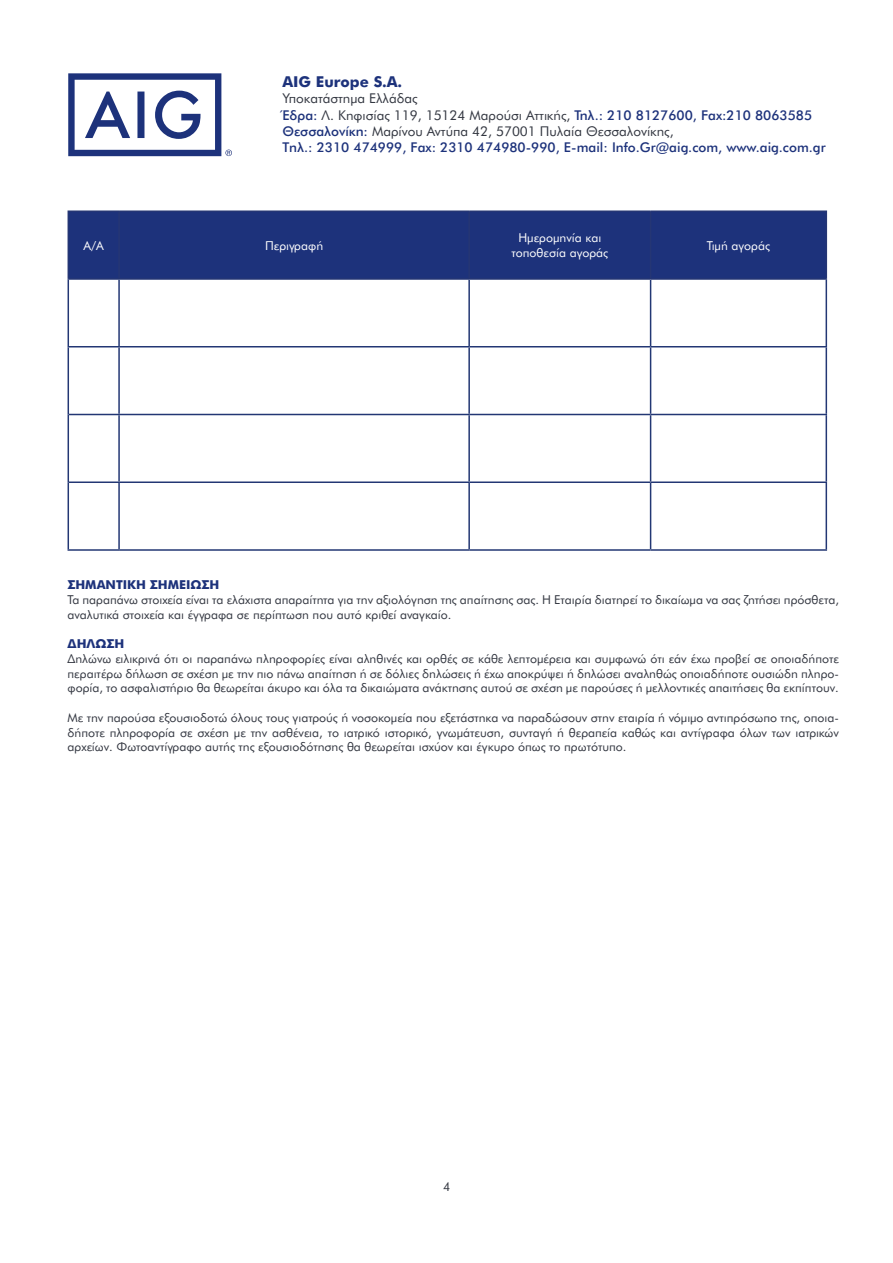
<style>
.page{position:relative;width:893px;height:1263px;background:#fff}
.page>*{position:absolute;margin:0;border:0;box-sizing:border-box;transform-origin:0 0}
.t1{font:700 15px "AIG Futura GR";color:#1d327b}
.t2{font:500 13.5px/16.2px "AIG Futura GR";color:#1d327b}
.t3{font:12.3px/14.7px "AIG Futura GR";color:#333741;text-align:justify}
.t4{font:12.3px/14.7px "AIG Futura GR";color:#fff;text-align:center}
.t5{font:700 12.3px "AIG Futura GR";color:#1d327b}
.s1{font-weight:400;color:#333741}
</style>
<div class="page">
<svg style="left:68px;top:73px;width:164px;height:83px"></svg>
<div style="left:69px;top:212px;width:757px;height:66px;background:#1d327b"></div>
<hr style="left:118px;top:280px;width:2px;height:66px;background:#233774">
<hr style="left:118px;top:347px;width:2px;height:67px;background:#233774">
<hr style="left:118px;top:415px;width:2px;height:66px;background:#233774">
<hr style="left:118px;top:483px;width:2px;height:66px;background:#233774">
<hr style="left:68px;top:347px;width:1px;height:67px;background:#233773">
<hr style="left:68px;top:414px;width:1px;height:68px;background:#233773">
<hr style="left:68px;top:482px;width:1px;height:67px;background:#233773">
<hr style="left:68px;top:280px;width:1px;height:66px;background:#233774">
<hr style="left:68px;top:346px;width:51px;height:1px;background:#233774">
<hr style="left:119px;top:346px;width:350px;height:1px;background:#233774">
<hr style="left:469px;top:346px;width:182px;height:1px;background:#233774">
<hr style="left:651px;top:346px;width:176px;height:1px;background:#233774">
<hr style="left:69px;top:414px;width:50px;height:1px;background:#233774">
<hr style="left:119px;top:414px;width:350px;height:1px;background:#233774">
<hr style="left:469px;top:414px;width:182px;height:1px;background:#233774">
<hr style="left:651px;top:414px;width:176px;height:1px;background:#233774">
<hr style="left:69px;top:481px;width:50px;height:2px;background:#233774">
<hr style="left:119px;top:481px;width:350px;height:2px;background:#233774">
<hr style="left:469px;top:481px;width:182px;height:2px;background:#233774">
<hr style="left:651px;top:481px;width:176px;height:2px;background:#233774">
<hr style="left:68px;top:549px;width:51px;height:2px;background:#233774">
<hr style="left:119px;top:549px;width:350px;height:2px;background:#233774">
<hr style="left:469px;top:549px;width:182px;height:2px;background:#233774">
<hr style="left:651px;top:549px;width:176px;height:2px;background:#233774">
<hr style="left:468px;top:280px;width:2px;height:66px;background:#233774">
<hr style="left:650px;top:280px;width:1px;height:66px;background:#233774">
<hr style="left:826px;top:280px;width:1px;height:66px;background:#233774">
<hr style="left:468px;top:347px;width:2px;height:67px;background:#233774">
<hr style="left:650px;top:347px;width:1px;height:67px;background:#233774">
<hr style="left:826px;top:347px;width:1px;height:67px;background:#233774">
<hr style="left:468px;top:415px;width:2px;height:66px;background:#233774">
<hr style="left:650px;top:415px;width:1px;height:66px;background:#233774">
<hr style="left:826px;top:415px;width:1px;height:66px;background:#233774">
<hr style="left:468px;top:483px;width:2px;height:66px;background:#233774">
<hr style="left:650px;top:483px;width:1px;height:66px;background:#233774">
<hr style="left:826px;top:483px;width:1px;height:66px;background:#233774">
<hr style="left:68px;top:210px;width:51px;height:2px;background:#253674">
<hr style="left:68px;top:212px;width:1px;height:66px;background:#253674">
<hr style="left:119px;top:210px;width:350px;height:2px;background:#253674">
<hr style="left:469px;top:210px;width:182px;height:2px;background:#253674">
<hr style="left:651px;top:210px;width:176px;height:2px;background:#253674">
<hr style="left:68px;top:278px;width:51px;height:2px;background:#253674">
<hr style="left:119px;top:278px;width:350px;height:2px;background:#253674">
<hr style="left:469px;top:278px;width:182px;height:2px;background:#253674">
<hr style="left:651px;top:278px;width:176px;height:2px;background:#253674">
<hr style="left:118px;top:212px;width:2px;height:66px;background:#253674">
<hr style="left:468px;top:212px;width:2px;height:66px;background:#253674">
<hr style="left:650px;top:212px;width:1px;height:66px;background:#253674">
<hr style="left:826px;top:212px;width:1px;height:66px;background:#253674">
<p class="t1" style="left:282px;top:73px;width:121px">AIG Europe S.A.</p>
<p class="t2" style="left:282px;top:90px;width:545px"><span class="s1">Υποκατάστημα Ελλάδας<br></span>Έδρα: <span class="s1">Λ. Κηφισίας 119, 15124 Μαρούσι Αττικής,</span> Τηλ.: 210 8127600, Fax:210 8063585<br>Θεσσαλονίκη: <span class="s1">Μαρίνου Αντύπα 42, 57001 Πυλαία Θεσσαλονίκης,<br></span>Tηλ.: 2310 474999, Fax: 2310 474980-990, E-mail: Info.Gr@aig.com, www.aig.com.gr</p>
<p class="t4" style="left:83px;top:238px;width:22px">Α/Α</p>
<p class="t4" style="left:265px;top:238px;width:60px">Περιγραφή</p>
<p class="t4" style="left:511px;top:231px;width:98px">Ηµεροµηνία και τοποθεσία αγοράς</p>
<p class="t4" style="left:707px;top:238px;width:65px">Τιµή αγοράς</p>
<p class="t5" style="left:68px;top:577px;width:151px">ΣΗΜΑΝΤΙΚΉ ΣΗΜΕΊΩΣΗ</p>
<p class="t3" style="left:68px;top:592px;width:773px">Τα παραπάνω στοιχεία είναι τα ελάχιστα απαραίτητα για την αξιολόγηση της απαίτησης σας. Η Εταιρία διατηρεί το δικαίωμα να σας ζητήσει πρόσθετα, αναλυτικά στοιχεία και έγγραφα σε περίπτωση που αυτό κριθεί αναγκαίο.</p>
<p class="t5" style="left:68px;top:636px;width:56px">ΔΉΛΩΣΗ</p>
<p class="t3" style="left:68px;top:651px;width:773px">Δηλώνω ειλικρινά ότι οι παραπάνω πληροφορίες είναι αληθινές και ορθές σε κάθε λεπτομέρεια και συμφωνώ ότι εάν έχω προβεί σε οποιαδήποτε περαιτέρω δήλωση σε σχέση µε την πιο πάνω απαίτηση ή σε δόλιες δηλώσεις ή έχω αποκρύψει ή δηλώσει αναληθώς οποιαδήποτε ουσιώδη πληρο&shy;φορία, το ασφαλιστήριο θα θεωρείται άκυρο και όλα τα δικαιώματα ανάκτησης αυτού σε σχέση µε παρούσες ή μελλοντικές απαιτήσεις θα εκπίπτουν.</p>
<p class="t3" style="left:68px;top:710px;width:773px">Με την παρούσα εξουσιοδοτώ όλους τους γιατρούς ή νοσοκομεία που εξετάστηκα να παραδώσουν στην εταιρία ή νόμιμο αντιπρόσωπο της, οποια&shy;δήποτε πληροφορία σε σχέση µε την ασθένεια, το ιατρικό ιστορικό, γνωμάτευση, συνταγή ή θεραπεία καθώς και αντίγραφα όλων των ιατρικών αρχείων. Φωτοαντίγραφο αυτής της εξουσιοδότησης θα θεωρείται ισχύον και έγκυρο όπως το πρωτότυπο.</p>
<p class="t3" style="left:443px;top:1179px;width:9px">4</p>
</div>
